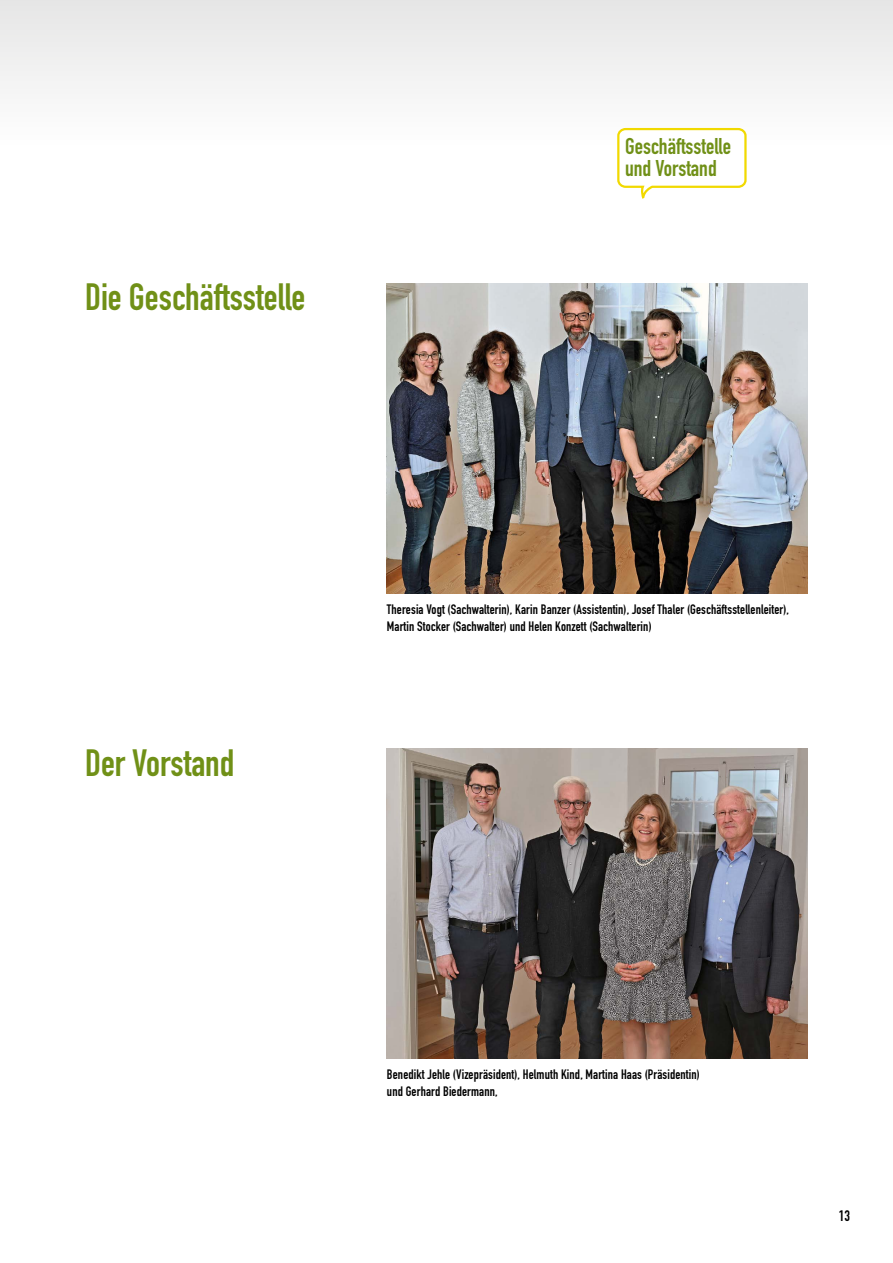
<style>
.page{position:relative;width:893px;height:1263px;background:#fff}
.page>*{position:absolute;margin:0;border:0;box-sizing:border-box;transform-origin:0 0}
.t1{font:37.5px "DIN Engschrift";color:#709017}
.t2{font:22.5px/22.5px "DIN Engschrift";color:#709017}
.t3{font:15px "DIN Engschrift";color:#000}
.t4{font:13.5px/16.5px "DIN Engschrift";letter-spacing:.01em;color:#000}
</style>
<div class="page">
<div style="left:0;top:0;width:893px;height:149px;background:#f2f2f2"></div>
<svg style="left:616px;top:128px;width:132px;height:71px"></svg>
<img style="left:387px;top:283px;width:421px;height:310px">
<img style="left:387px;top:749px;width:421px;height:310px">
<h1 class="t1" style="left:85px;top:275px;width:222px">Die Geschäftsstelle</h1>
<h2 class="t2" style="left:625px;top:134px;width:107px">Geschäftsstelle und Vorstand</h2>
<h1 class="t1" style="left:85px;top:740px;width:151px">Der Vorstand</h1>
<p class="t4" style="left:387px;top:601px;width:404px">Theresia Vogt (Sachwalterin), Karin Banzer (Assistentin), Josef Thaler (Geschäftsstellenleiter),<br>Martin Stocker (Sachwalter) und Helen Konzett (Sachwalterin)</p>
<p class="t4" style="left:387px;top:1066px;width:314px">Benedikt Jehle (Vizepräsident), Helmuth Kind, Martina Haas (Präsidentin) und Gerhard Biedermann,</p>
<p class="t3" style="left:839px;top:1207px;width:13px">13</p>
</div>
